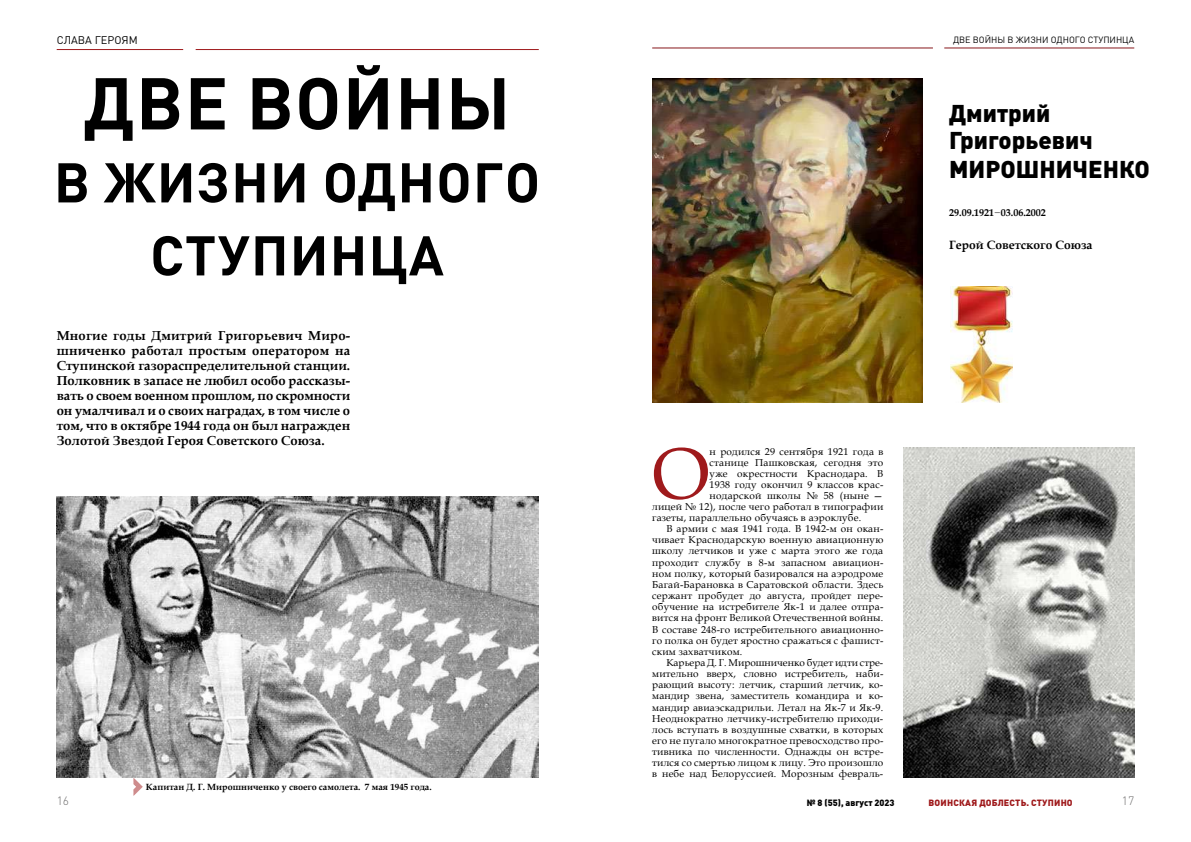
<style>
.page{position:relative;width:1191px;height:842px;background:#fff}
.page>*{position:absolute;margin:0;border:0;box-sizing:border-box;transform-origin:0 0}
.t1{font:73px "Book Antiqua";color:#9f1a1c}
.t2{font:700 72px "DIN Pro";letter-spacing:.02em;color:#000}
.t3{font:700 55px/73px "DIN Pro";letter-spacing:.02em;color:#000;text-align:center}
.t4{font:24px/28px "DIN Cyr Black Alternate";color:#000}
.t5{font:700 13px/15px "Book Antiqua";color:#000;text-align:justify}
.t6{font:700 12px "Book Antiqua";color:#000}
.t7{font:300 12px "DIN Pro";color:#706f6f}
.t8{font:11px "DIN Pro";color:#000}
.t9{font:10px "Book Antiqua";letter-spacing:.02em;color:#000}
.t10{font:10px "Book Antiqua";color:#000}
.t11{font:700 10px "Book Antiqua";color:#000}
.t12{font:700 9px "Book Antiqua";color:#000}
.t13{font:9px "DIN Pro";color:#000}
.t14{font:900 9px "DIN Pro";letter-spacing:.02em;color:#9f1a1c}
.t15{font:900 9px "DIN Pro";color:#000}
.s1{font-family:"Garamond";font-weight:400}
</style>
<div class="page">
<svg style="left:133px;top:777px;width:10px;height:19px"></svg>
<hr style="left:196px;top:49px;width:343px;height:1px;background:#9f1a1c">
<hr style="left:57px;top:49px;width:126px;height:1px;background:#9f1a1c">
<hr style="left:944px;top:47px;width:190px;height:1px;background:#86171b">
<hr style="left:652px;top:47px;width:281px;height:1px;background:#86171b">
<img style="left:951px;top:287px;width:62px;height:116px">
<img style="left:652px;top:78px;width:270px;height:325px">
<img style="left:57px;top:497px;width:482px;height:280px">
<img style="left:903px;top:447px;width:231px;height:330px">
<p class="t8" style="left:57px;top:33px;width:83px">СЛАВА ГЕРОЯМ</p>
<h2 class="t2" style="left:84px;top:43px;width:428px">ДВЕ ВОЙНЫ</h2>
<h3 class="t3" style="left:54px;top:139px;width:488px">В ЖИЗНИ ОДНОГО<br>СТУПИНЦА</h3>
<p class="t5" style="left:57px;top:328px;width:295px">Многие годы Дмитрий Григорьевич Миро&shy;шниченко работал простым оператором на Ступинской газораспределительной станции.<br>Полковник в запасе не любил особо рассказы&shy;вать о своем военном прошлом, по скромности он умалчивал и о своих наградах, в том числе о том, что в октябре 1944 года он был награжден Золотой Звездой Героя Советского Союза.</p>
<p class="t12" style="left:146px;top:781px;width:287px">Капитан Д. Г. Мирошниченко у своего самолета. 7 мая 1945 года.</p>
<p class="t13" style="left:953px;top:34px;width:183px">ДВЕ ВОЙНЫ В ЖИЗНИ ОДНОГО СТУПИНЦА</p>
<h3 class="t4" style="left:949px;top:98px;width:202px">Дмитрий<br>Григорьевич<br>МИРОШНИЧЕНКО</h3>
<p class="t11" style="left:949px;top:206px;width:98px">29.09.1921<span class="s1">−</span>03.06.2002</p>
<p class="t6" style="left:949px;top:237px;width:145px">Герой Советского Союза</p>
<h1 class="t1" style="left:652px;top:423px;width:59px">О</h1>
<p class="t9" style="left:709px;top:444px;width:175px">н родился 29 сентября 1921 года в</p>
<p class="t9" style="left:709px;top:455px;width:175px">станице Пашковская, сегодня это</p>
<p class="t9" style="left:709px;top:466px;width:175px">уже окрестности Краснодара. В</p>
<p class="t9" style="left:709px;top:477px;width:175px">1938 году окончил 9 классов крас-</p>
<p class="t9" style="left:709px;top:488px;width:175px">нодарской школы № 58 (ныне —</p>
<p class="t9" style="left:652px;top:499px;width:233px">лицей № 12), после чего работал в типографии</p>
<p class="t9" style="left:652px;top:511px;width:211px">газеты, параллельно обучаясь в аэроклубе.</p>
<p class="t9" style="left:666px;top:522px;width:218px">В армии с мая 1941 года. В 1942‑м он окан-</p>
<p class="t9" style="left:652px;top:533px;width:233px">чивает Краснодарскую военную авиационную</p>
<p class="t9" style="left:652px;top:544px;width:233px">школу летчиков и уже с марта этого же года</p>
<p class="t9" style="left:652px;top:555px;width:233px">проходит службу в 8‑м запасном авиацион-</p>
<p class="t9" style="left:652px;top:566px;width:233px">ном полку, который базировался на аэродроме</p>
<p class="t9" style="left:652px;top:577px;width:233px">Багай--Барановка в Саратовской области. Здесь</p>
<p class="t9" style="left:652px;top:589px;width:232px">сержант пробудет до августа, пройдет пере-</p>
<p class="t9" style="left:652px;top:600px;width:233px">обучение на истребителе Як‑1 и далее отпра-</p>
<p class="t9" style="left:652px;top:611px;width:233px">вится на фронт Великой Отечественной войны.</p>
<p class="t9" style="left:652px;top:622px;width:233px">В составе 248‑го истребительного авиационно-</p>
<p class="t9" style="left:652px;top:633px;width:233px">го полка он будет яростно сражаться с фашист-</p>
<p class="t9" style="left:652px;top:644px;width:92px">ским захватчиком.</p>
<p class="t10" style="left:666px;top:656px;width:217px">Карьера Д. Г. Мирошниченко будет идти стре--</p>
<p class="t9" style="left:652px;top:667px;width:233px">мительно вверх, словно истребитель, наби-</p>
<p class="t9" style="left:652px;top:678px;width:233px">рающий высоту: летчик, старший летчик, ко-</p>
<p class="t9" style="left:652px;top:689px;width:233px">мандир звена, заместитель командира и ко-</p>
<p class="t9" style="left:652px;top:700px;width:233px">мандир авиаэскадрильи. Летал на Як‑7 и Як‑9.</p>
<p class="t9" style="left:652px;top:711px;width:233px">Неоднократно летчику--истребителю приходи-</p>
<p class="t9" style="left:652px;top:722px;width:233px">лось вступать в воздушные схватки, в которых</p>
<p class="t9" style="left:652px;top:734px;width:233px">его не пугало многократное превосходство про-</p>
<p class="t9" style="left:652px;top:745px;width:233px">тивника по численности. Однажды он встре-</p>
<p class="t9" style="left:652px;top:756px;width:233px">тился со смертью лицом к лицу. Это произошло</p>
<p class="t9" style="left:652px;top:767px;width:233px">в небе над Белоруссией. Морозным февраль-</p>
<p class="t7" style="left:57px;top:792px;width:14px">16</p>
<p class="t15" style="left:807px;top:795px;width:89px">№ 8 (55), август 2023</p>
<p class="t14" style="left:928px;top:795px;width:146px">ВОИНСКАЯ ДОБЛЕСТЬ. СТУПИНО</p>
<p class="t7" style="left:1122px;top:791px;width:14px">17</p>
</div>
